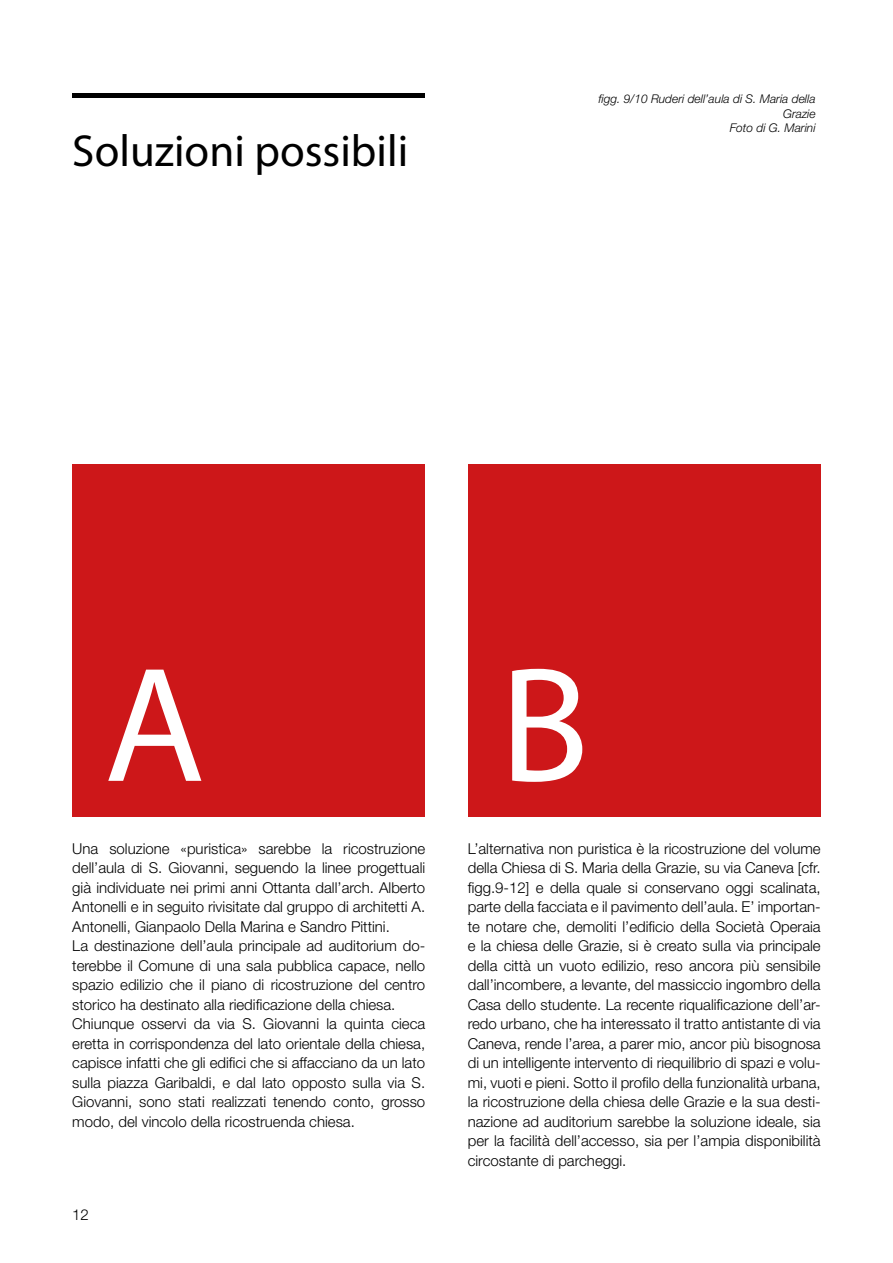
<style>
.page{position:relative;width:893px;height:1263px;background:#fff}
.page>*{position:absolute;margin:0;border:0;box-sizing:border-box;transform-origin:0 0}
.t1{font:165px "Myriad Pro";color:#fff}
.t2{font:45px "Myriad Pro";color:#000}
.t3{font:300 15px/19.5px "Helvetica Neue LT Std";color:#000}
.t4{font:italic 300 12px/14.4px "Helvetica Neue LT Std";color:#000;text-align:right}
</style>
<div class="page">
<div style="left:72px;top:464px;width:353px;height:352px;background:#cd1719"></div>
<div style="left:468px;top:464px;width:353px;height:352px;background:#cd1719"></div>
<hr style="left:72px;top:93px;width:353px;height:4px;background:#000">
<h2 class="t2" style="left:72px;top:123px;width:337px">Soluzioni possibili</h2>
<p class="t4" style="left:598px;top:92px;width:219px">figg. 9/10 Ruderi dell’aula di S. Maria della<br>Grazie<br>Foto di G. Marini</p>
<h1 class="t1" style="left:104px;top:624px;width:102px">A</h1>
<h1 class="t1" style="left:500px;top:624px;width:91px">B</h1>
<p class="t3" style="left:72px;top:838px;width:354px">Una soluzione «puristica» sarebbe la ricostruzione dell’aula di S. Giovanni, seguendo la linee progettuali già individuate nei primi anni Ottanta dall’arch. Alberto Antonelli e in seguito rivisitate dal gruppo di architetti A.<br>Antonelli, Gianpaolo Della Marina e Sandro Pittini.<br>La destinazione dell’aula principale ad auditorium do&shy;terebbe il Comune di una sala pubblica capace, nello spazio edilizio che il piano di ricostruzione del centro storico ha destinato alla riedificazione della chiesa.<br>Chiunque osservi da via S. Giovanni la quinta cieca eretta in corrispondenza del lato orientale della chiesa, capisce infatti che gli edifici che si affacciano da un lato sulla piazza Garibaldi, e dal lato opposto sulla via S.<br>Giovanni, sono stati realizzati tenendo conto, grosso modo, del vincolo della ricostruenda chiesa.</p>
<p class="t3" style="left:468px;top:838px;width:354px;text-align:justify">L’alternativa non puristica è la ricostruzione del volume della Chiesa di S. Maria della Grazie, su via Caneva [cfr. figg.9-12] e della quale si conservano oggi scalinata, parte della facciata e il pavimento dell’aula. E’ importan&shy;te notare che, demoliti l’edificio della Società Operaia e la chiesa delle Grazie, si è creato sulla via principale della città un vuoto edilizio, reso ancora più sensibile dall’incombere, a levante, del massiccio ingombro della Casa dello studente. La recente riqualificazione dell’ar&shy;redo urbano, che ha interessato il tratto antistante di via Caneva, rende l’area, a parer mio, ancor più bisognosa di un intelligente intervento di riequilibrio di spazi e volu&shy;mi, vuoti e pieni. Sotto il profilo della funzionalità urbana, la ricostruzione della chiesa delle Grazie e la sua desti&shy;nazione ad auditorium sarebbe la soluzione ideale, sia per la facilità dell’accesso, sia per l’ampia disponibilità circostante di parcheggi.</p>
<p class="t3" style="left:72px;top:1205px;width:18px">12</p>
</div>
